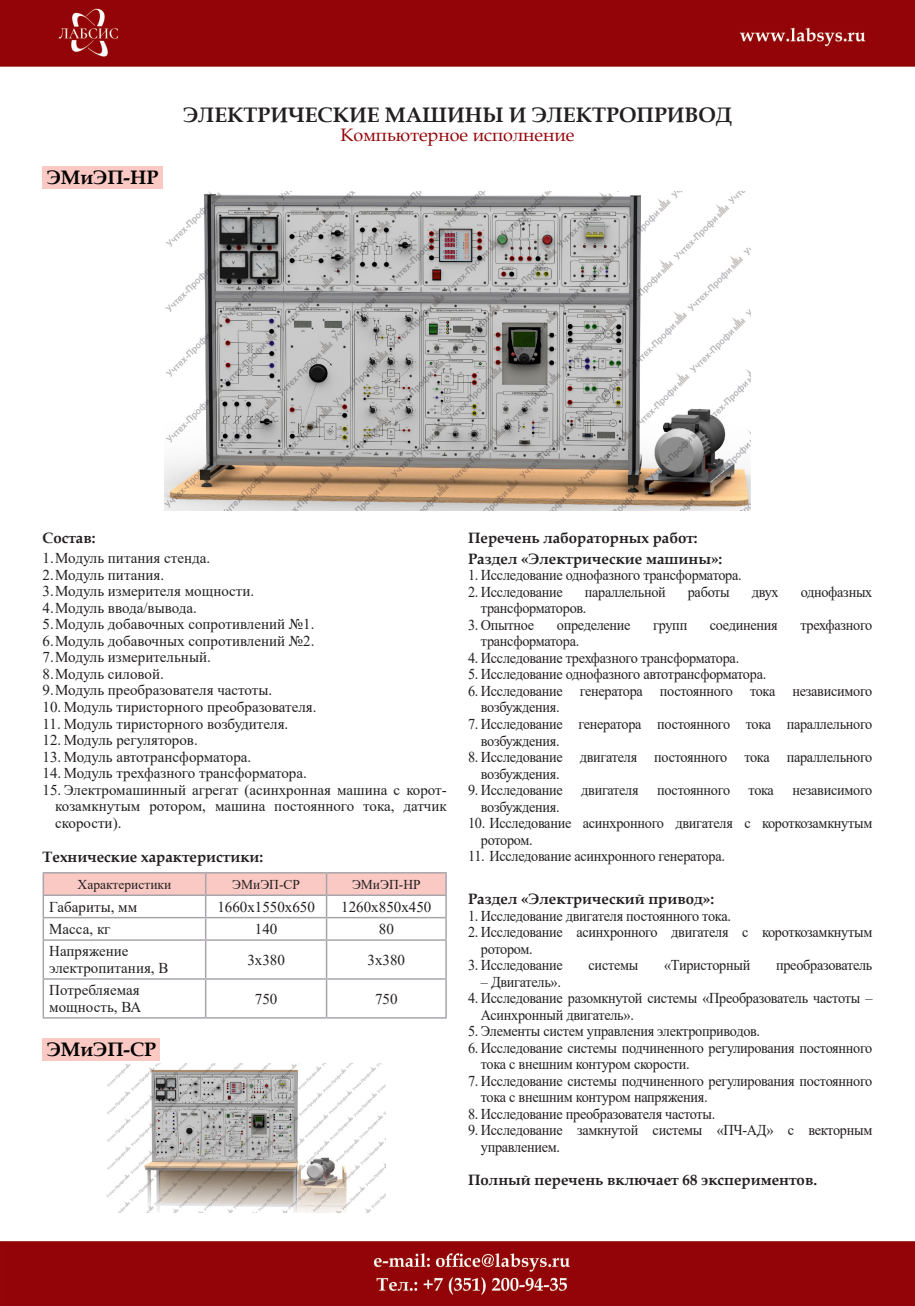
<style>
.page{position:relative;width:915px;height:1306px;background:#fff}
.page>*{position:absolute;margin:0;border:0;box-sizing:border-box;transform-origin:0 0}
.Подзаголовок_раздела{font:700 21px "Book Antiqua";color:#231f20}
.Заголовок_стенда__ко{font:700 19.5px "Book Antiqua";color:#000}
.Подзаголовок_раздела-2{font:18px "Book Antiqua";color:#940408}
.Основной_текст_табли{font:15px/16.5px "Times New Roman";letter-spacing:-.02em;color:#231f20;scale:.95 1}
.Основной_текст_табли-2{font:15px/16.5px "Times New Roman";color:#231f20}
.Основной_текст_табли-3{font:15px/16.5px "Times New Roman";letter-spacing:-.02em;color:#231f20;text-align:justify}
.Подзаголовок_в_текст{font:700 15px "Book Antiqua";color:#231f20}
.Заголовки_таблица{font:13.5px "Times New Roman";color:#231f20}
</style>
<div class="page">
<img style="left:0;top:0;width:914px;height:1305px">
<div style="left:43px;top:166px;width:119px;height:22px;background:#fac9c4"></div>
<div style="left:43px;top:1037px;width:117px;height:23px;background:#fac9c4"></div>
<svg style="left:43px;top:872px;width:403px;height:67px"></svg>
<hr style="left:43px;top:939px;width:163px;height:1px;background:#a8a5aa">
<hr style="left:43px;top:940px;width:1px;height:38px;background:#a8a5aa">
<hr style="left:206px;top:939px;width:120px;height:1px;background:#a8a5aa">
<hr style="left:205px;top:940px;width:1px;height:38px;background:#a8a5aa">
<hr style="left:326px;top:939px;width:120px;height:1px;background:#a8a5aa">
<hr style="left:326px;top:940px;width:1px;height:38px;background:#a8a5aa">
<hr style="left:445px;top:940px;width:1px;height:38px;background:#a8a5aa">
<hr style="left:43px;top:978px;width:163px;height:1px;background:#a8a5aa">
<hr style="left:43px;top:979px;width:1px;height:38px;background:#a8a5aa">
<hr style="left:206px;top:978px;width:120px;height:1px;background:#a8a5aa">
<hr style="left:205px;top:979px;width:1px;height:38px;background:#a8a5aa">
<hr style="left:326px;top:978px;width:120px;height:1px;background:#a8a5aa">
<hr style="left:326px;top:979px;width:1px;height:38px;background:#a8a5aa">
<hr style="left:445px;top:979px;width:1px;height:38px;background:#a8a5aa">
<hr style="left:43px;top:1017px;width:163px;height:1px;background:#a8a5aa">
<hr style="left:206px;top:1017px;width:120px;height:1px;background:#a8a5aa">
<hr style="left:326px;top:1017px;width:120px;height:1px;background:#a8a5aa">
<img style="left:164px;top:191px;width:586px;height:319px">
<img style="left:106px;top:1063px;width:279px;height:149px">
<p class="Подзаголовок_раздела" style="left:183px;top:100px;width:550px">ЭЛЕКТРИЧЕСКИЕ МАШИНЫ И ЭЛЕКТРОПРИВОД</p>
<p class="Заголовок_стенда__ко" style="left:47px;top:164px;width:113px">ЭМиЭП-НР</p>
<p class="Подзаголовок_в_текст" style="left:43px;top:527px;width:55px">Состав:</p>
<p class="Подзаголовок_раздела-2" style="left:340px;top:122px;width:235px">Компьютерное исполнение</p>
<p class="Подзаголовок_в_текст" style="left:468px;top:527px;width:231px">Перечень лабораторных работ:</p>
<p class="Основной_текст_табли-2" style="left:43px;top:549px;width:169px">1.Модуль питания стенда.</p>
<p class="Основной_текст_табли-2" style="left:43px;top:566px;width:123px">2.Модуль питания.</p>
<p class="Основной_текст_табли-2" style="left:43px;top:582px;width:213px">3.Модуль измерителя мощности.</p>
<p class="Основной_текст_табли-3" style="left:43px;top:599px;width:156px">4.Модуль ввода/вывода.</p>
<p class="Основной_текст_табли-2" style="left:43px;top:615px;width:273px">5.Модуль добавочных сопротивлений №1.</p>
<p class="Основной_текст_табли-2" style="left:43px;top:632px;width:273px">6.Модуль добавочных сопротивлений №2.</p>
<p class="Основной_текст_табли-2" style="left:43px;top:648px;width:170px">7.Модуль измерительный.</p>
<p class="Основной_текст_табли-2" style="left:43px;top:665px;width:123px">8.Модуль силовой.</p>
<p class="Основной_текст_табли-2" style="left:43px;top:681px;width:231px">9.Модуль преобразователя частоты.</p>
<p class="Основной_текст_табли-2" style="left:43px;top:698px;width:275px">10. Модуль тиристорного преобразователя.</p>
<p class="Основной_текст_табли-2" style="left:43px;top:714px;width:247px">11. Модуль тиристорного возбудителя.</p>
<p class="Основной_текст_табли-2" style="left:43px;top:731px;width:157px">12. Модуль регуляторов.</p>
<p class="Основной_текст_табли-2" style="left:43px;top:747px;width:210px">13. Модуль автотрансформатора.</p>
<p class="Основной_текст_табли-2" style="left:43px;top:764px;width:266px">14. Модуль трехфазного трансформатора.</p>
<p class="Основной_текст_табли-3" style="left:55px;top:780px;width:393px;text-indent:-13px">15. Электромашинный агрегат (асинхронная машина с корот&shy;козамкнутым ротором, машина постоянного тока, датчик скорости).</p>
<p class="Подзаголовок_в_текст" style="left:43px;top:846px;width:222px">Технические характеристики:</p>
<p class="Заголовки_таблица" style="left:78px;top:874px;width:95px">Характеристики</p>
<p class="Заголовки_таблица" style="left:232px;top:874px;width:69px">ЭМиЭП-СР</p>
<p class="Заголовки_таблица" style="left:352px;top:874px;width:70px">ЭМиЭП-НР</p>
<p class="Основной_текст_табли-2" style="left:49px;top:897px;width:89px">Габариты, мм</p>
<p class="Основной_текст_табли-2" style="left:217px;top:897px;width:99px">1660x1550x650</p>
<p class="Основной_текст_табли-2" style="left:341px;top:897px;width:91px">1260x850x450</p>
<p class="Основной_текст_табли-3" style="left:49px;top:920px;width:63px">Масса, кг</p>
<p class="Основной_текст_табли-3" style="left:255px;top:920px;width:24px">140</p>
<p class="Основной_текст_табли-3" style="left:378px;top:920px;width:16px">80</p>
<p class="Основной_текст_табли-2" style="left:49px;top:942px;width:81px">Напряжение</p>
<p class="Основной_текст_табли-2" style="left:49px;top:959px;width:121px">электропитания, В</p>
<p class="Основной_текст_табли-3" style="left:247px;top:951px;width:39px">3х380</p>
<p class="Основной_текст_табли-3" style="left:367px;top:951px;width:39px">3х380</p>
<p class="Основной_текст_табли-2" style="left:49px;top:981px;width:93px">Потребляемая мощность, ВА</p>
<p class="Основной_текст_табли-3" style="left:255px;top:989px;width:24px">750</p>
<p class="Основной_текст_табли-3" style="left:375px;top:989px;width:24px">750</p>
<p class="Заголовок_стенда__ко" style="left:47px;top:1036px;width:111px">ЭМиЭП-СР</p>
<p class="Подзаголовок_в_текст" style="left:468px;top:548px;width:255px">Раздел «Электрические машины»:</p>
<p class="Основной_текст_табли" style="left:468px;top:566px;width:289px">1. Исследование однофазного трансформатора.</p>
<p class="Основной_текст_табли" style="left:468px;top:583px;width:101px">2. Исследование</p>
<p class="Основной_текст_табли" style="left:584px;top:583px;width:87px">параллельной</p>
<p class="Основной_текст_табли" style="left:687px;top:583px;width:46px">работы</p>
<p class="Основной_текст_табли" style="left:751px;top:583px;width:30px">двух</p>
<p class="Основной_текст_табли" style="left:800px;top:583px;width:77px">однофазных</p>
<p class="Основной_текст_табли" style="left:480px;top:599px;width:113px">трансформаторов.</p>
<p class="Основной_текст_табли" style="left:468px;top:616px;width:71px">3. Опытное</p>
<p class="Основной_текст_табли" style="left:556px;top:616px;width:79px">определение</p>
<p class="Основной_текст_табли" style="left:653px;top:616px;width:37px">групп</p>
<p class="Основной_текст_табли" style="left:709px;top:616px;width:73px">соединения</p>
<p class="Основной_текст_табли" style="left:800px;top:616px;width:77px">трехфазного</p>
<p class="Основной_текст_табли" style="left:480px;top:632px;width:105px">трансформатора.</p>
<p class="Основной_текст_табли" style="left:468px;top:649px;width:287px">4. Исследование трехфазного трансформатора.</p>
<p class="Основной_текст_табли" style="left:468px;top:665px;width:315px">5. Исследование однофазного автотрансформатора.</p>
<p class="Основной_текст_табли" style="left:480px;top:682px;width:413px;text-indent:-13px">6. Исследование генератора постоянного тока независимого возбуждения.</p>
<p class="Основной_текст_табли" style="left:480px;top:715px;width:413px;text-indent:-13px">7. Исследование генератора постоянного тока параллельного возбуждения.</p>
<p class="Основной_текст_табли" style="left:480px;top:748px;width:413px;text-indent:-13px">8. Исследование двигателя постоянного тока параллельного возбуждения.</p>
<p class="Основной_текст_табли" style="left:480px;top:781px;width:413px;text-indent:-13px">9. Исследование двигателя постоянного тока независимого возбуждения.</p>
<p class="Основной_текст_табли" style="left:480px;top:814px;width:413px;text-indent:-13px">10. Исследование асинхронного двигателя с короткозамкнутым ротором.</p>
<p class="Основной_текст_табли" style="left:468px;top:847px;width:272px">11. Исследование асинхронного генератора.</p>
<p class="Подзаголовок_в_текст" style="left:468px;top:888px;width:247px">Раздел «Электрический привод»:</p>
<p class="Основной_текст_табли" style="left:468px;top:907px;width:278px">1. Исследование двигателя постоянного тока.</p>
<p class="Основной_текст_табли" style="left:480px;top:923px;width:413px;text-indent:-13px">2. Исследование асинхронного двигателя с короткозамкнутым ротором.</p>
<p class="Основной_текст_табли" style="left:468px;top:956px;width:101px">3. Исследование</p>
<p class="Основной_текст_табли" style="left:588px;top:956px;width:54px">системы</p>
<p class="Основной_текст_табли" style="left:664px;top:956px;width:92px">«Тиристорный</p>
<p class="Основной_текст_табли" style="left:775px;top:956px;width:103px">преобразователь</p>
<p class="Основной_текст_табли" style="left:480px;top:973px;width:86px">– Двигатель».</p>
<p class="Основной_текст_табли" style="left:480px;top:989px;width:413px;text-indent:-13px">4. Исследование разомкнутой системы «Преобразователь частоты –<br>Асинхронный двигатель».</p>
<p class="Основной_текст_табли" style="left:468px;top:1022px;width:309px">5. Элементы систем управления электроприводов.</p>
<p class="Основной_текст_табли" style="left:480px;top:1039px;width:413px;text-indent:-13px">6. Исследование системы подчиненного регулирования постоянного тока с внешним контуром скорости.</p>
<p class="Основной_текст_табли" style="left:480px;top:1072px;width:413px;text-indent:-13px">7. Исследование системы подчиненного регулирования постоянного тока с внешним контуром напряжения.</p>
<p class="Основной_текст_табли" style="left:468px;top:1105px;width:262px">8. Исследование преобразователя частоты.</p>
<p class="Основной_текст_табли" style="left:480px;top:1121px;width:413px;text-indent:-13px">9. Исследование замкнутой системы «ПЧ-АД» с векторным управлением.</p>
<p class="Подзаголовок_в_текст" style="left:468px;top:1169px;width:350px">Полный перечень включает 68 экспериментов.</p>
</div>
